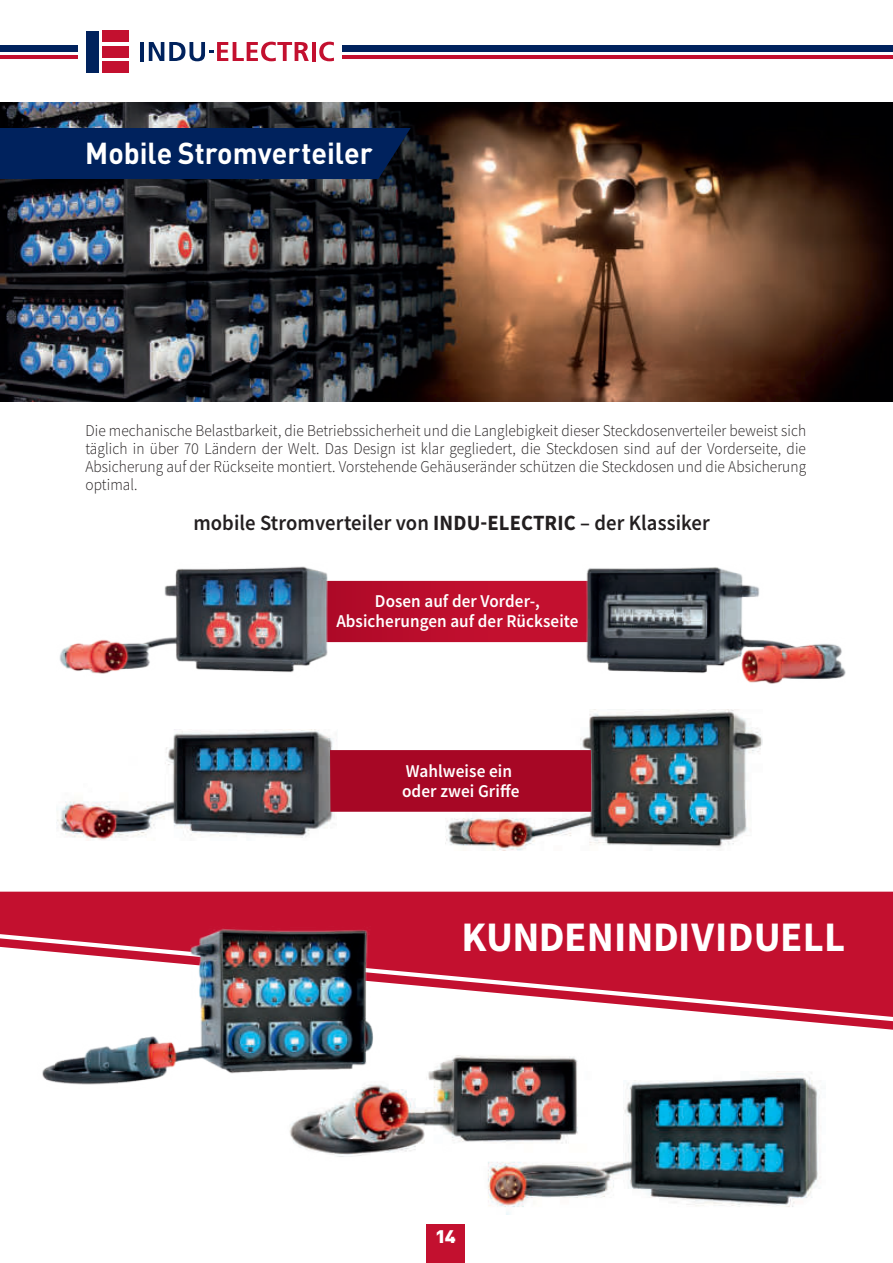
<style>
.page{position:relative;width:893px;height:1263px;background:#fff}
.page>*{position:absolute;margin:0;border:0;box-sizing:border-box;transform-origin:0 0}
.t1{font:700 42px "Source Sans Pro";letter-spacing:.005em;color:#fff}
.t2{font:700 29.85px "DIN";color:#fff;scale:.95 1}
.t3{font:600 21.75px "Source Sans Pro";letter-spacing:.005em;color:#231f20;scale:.95 1}
.t4{font:600 18px/19.5px "Source Sans Pro";letter-spacing:.005em;color:#fff;text-align:center;scale:.95 1}
.t5{font:600 18px/19.5px "Source Sans Pro";letter-spacing:.005em;color:#fff;scale:.96 1}
.t6{font:900 18px "DIN";color:#fff;scale:1.1 1}
.t7{font:300 16.5px/18px "Source Sans Pro";letter-spacing:.005em;color:#231f20;text-align:justify;scale:.93 1}
.s1{font-weight:700}
</style>
<div class="page">
<img style="left:0;top:103px;width:893px;height:299px">
<svg style="left:0;top:892px;width:893px;height:125px;background:#c7213e"></svg>
<img style="left:37px;top:926px;width:789px;height:288px">
<div style="left:426px;top:1224px;width:39px;height:39px;background:#c3102f"></div>
<div style="left:342px;top:45px;width:551px;height:7px;background:#00225d"></div>
<hr style="left:342px;top:56px;width:551px;height:3px;background:#c3102f">
<div style="left:0;top:45px;width:77px;height:7px;background:#00225d"></div>
<hr style="left:0;top:56px;width:77px;height:3px;background:#c3102f">
<div style="left:86px;top:31px;width:12px;height:41px;background:#00225d"></div>
<div style="left:102px;top:31px;width:26px;height:11px;background:#c3102f"></div>
<div style="left:102px;top:46px;width:26px;height:11px;background:#c3102f"></div>
<div style="left:102px;top:61px;width:26px;height:11px;background:#c3102f"></div>
<hr style="left:140px;top:42px;width:4px;height:19px;background:#00225d">
<hr style="left:312px;top:42px;width:4px;height:19px;background:#c3102f">
<svg style="left:319px;top:42px;width:15px;height:19px"></svg>
<svg style="left:149px;top:42px;width:160px;height:19px"></svg>
<div style="left:0;top:128px;width:411px;height:51px;background:#00225d"></div>
<svg style="left:332px;top:581px;width:251px;height:61px;background:#bc0d2c"></svg>
<img style="left:59px;top:566px;width:273px;height:108px">
<img style="left:583px;top:567px;width:263px;height:117px">
<img style="left:56px;top:729px;width:279px;height:111px">
<img style="left:445px;top:709px;width:318px;height:141px">
<div style="left:330px;top:750px;width:261px;height:62px;background:#a70725"></div>
<h2 class="t2" style="left:85px;top:142px;width:304px">Mobile Stromverteiler</h2>
<p class="t7" style="left:85px;top:423px;width:776px">Die mechanische Belastbarkeit, die Betriebssicherheit und die Langlebigkeit dieser Steckdosenverteiler beweist sich täglich in über 70 Ländern der Welt. Das Design ist klar gegliedert, die Steckdosen sind auf der Vorderseite, die Absicherung auf der Rückseite montiert. Vorstehende Gehäuseränder schützen die Steckdosen und die Absicherung optimal.</p>
<h3 class="t3" style="left:193px;top:514px;width:545px">mobile Stromverteiler von <span class="s1">INDU-ELECTRIC</span> – der Klassiker</h3>
<p class="t4" style="left:336px;top:593px;width:256px">Dosen auf der Vorder-,<br>Absicherungen auf der Rückseite</p>
<p class="t5" style="left:402px;top:763px;width:124px">Wahlweise ein oder zwei Griffe</p>
<h1 class="t1" style="left:461px;top:920px;width:385px">KUNDENINDIVIDUELL</h1>
<p class="t6" style="left:435px;top:1226px;width:20px">14</p>
</div>
